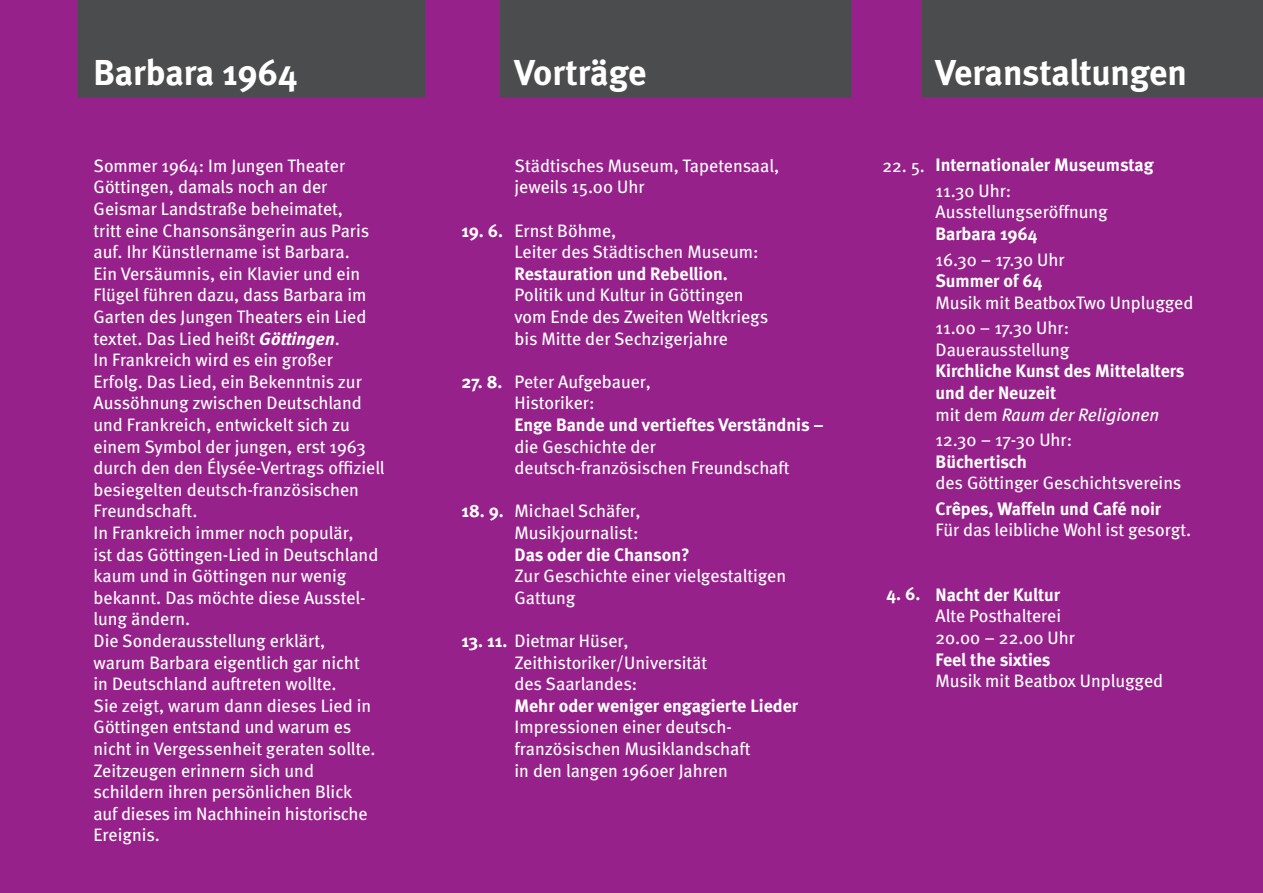
<style>
.page{position:relative;width:1263px;height:893px;background:#97218a}
.page>*{position:absolute;margin:0;border:0;box-sizing:border-box;transform-origin:0 0}
.t1{font:700 36px "Meta";letter-spacing:-.005em;color:#fff}
.t2{font:18px/21.6px "Meta";color:#fff}
.t3{font:700 18px/21.6px "Meta";color:#fff}
.t4{font:italic 18px "Meta";color:#fff}
.s1{font-weight:700;font-style:italic}
.s2{font-weight:400}
.s3{font-weight:700}
.s4{font-style:normal}
</style>
<div class="page">
<div style="left:79px;top:0;width:346px;height:97px;background:#4b4c4d"></div>
<div style="left:500px;top:0;width:350px;height:97px;background:#4b4c4d"></div>
<div style="left:923px;top:0;width:340px;height:96px;background:#4b4c4d"></div>
<p class="t1" style="left:94px;top:51px;width:205px">Barbara 1964</p>
<p class="t2" style="left:94px;top:154px;width:253px">Sommer 1964: Im Jungen Theater</p>
<p class="t2" style="left:94px;top:176px;width:235px">Göttingen, damals noch an der</p>
<p class="t2" style="left:94px;top:198px;width:251px">Geismar Landstraße beheimatet,</p>
<p class="t2" style="left:94px;top:219px;width:277px">tritt eine Chansonsängerin aus Paris auf. Ihr Künstlername ist Barbara.</p>
<p class="t2" style="left:94px;top:262px;width:268px">Ein Versäumnis, ein Klavier und ein</p>
<p class="t2" style="left:94px;top:284px;width:274px;text-align:justify">Flügel führen dazu, dass Barbara im Garten des Jungen Theaters ein Lied textet. Das Lied heißt <span class="s1">Göttingen</span>.</p>
<p class="t2" style="left:94px;top:349px;width:241px">In Frankreich wird es ein großer</p>
<p class="t2" style="left:94px;top:370px;width:270px">Erfolg. Das Lied, ein Bekenntnis zur<br>Aussöhnung zwischen Deutschland</p>
<p class="t2" style="left:94px;top:414px;width:258px">und Frankreich, entwickelt sich zu</p>
<p class="t2" style="left:94px;top:435px;width:293px">einem Symbol der jungen, erst 1963 durch den den Élysée-Vertrags offiziell besiegelten deutsch-französischen<br>Freundschaft.</p>
<p class="t2" style="left:94px;top:522px;width:262px">In Frankreich immer noch populär,</p>
<p class="t2" style="left:94px;top:543px;width:286px">ist das Göttingen-Lied in Deutschland kaum und in Göttingen nur wenig</p>
<p class="t2" style="left:94px;top:586px;width:274px">bekannt. Das möchte diese Ausstel-</p>
<p class="t2" style="left:94px;top:608px;width:98px">lung ändern.</p>
<p class="t2" style="left:94px;top:630px;width:233px">Die Sonderausstellung erklärt,</p>
<p class="t2" style="left:94px;top:651px;width:268px">warum Barbara eigentlich gar nicht</p>
<p class="t2" style="left:94px;top:673px;width:245px">in Deutschland auftreten wollte.</p>
<p class="t2" style="left:94px;top:694px;width:279px">Sie zeigt, warum dann dieses Lied in</p>
<p class="t2" style="left:94px;top:716px;width:259px">Göttingen entstand und warum es</p>
<p class="t2" style="left:94px;top:738px;width:283px">nicht in Vergessenheit geraten sollte.<br>Zeitzeugen erinnern sich und</p>
<p class="t2" style="left:94px;top:781px;width:260px">schildern ihren persönlichen Blick</p>
<p class="t2" style="left:94px;top:802px;width:275px">auf dieses im Nachhinein historische<br>Ereignis.</p>
<p class="t1" style="left:514px;top:51px;width:133px">Vorträge</p>
<p class="t3" style="left:461px;top:220px;width:43px">19. 6.</p>
<p class="t3" style="left:461px;top:371px;width:43px">27. 8.</p>
<p class="t3" style="left:461px;top:500px;width:44px">18. 9.</p>
<p class="t2" style="left:514px;top:154px;width:266px">Städtisches Museum, Tapetensaal,</p>
<p class="t2" style="left:514px;top:176px;width:132px">jeweils 15.00 Uhr</p>
<p class="t2" style="left:514px;top:219px;width:103px">Ernst Böhme,</p>
<p class="t2" style="left:514px;top:241px;width:245px">Leiter des Städtischen Museum:</p>
<p class="t3" style="left:514px;top:262px;width:215px">Restauration und Rebellion.</p>
<p class="t2" style="left:514px;top:284px;width:231px">Politik und Kultur in Göttingen</p>
<p class="t2" style="left:514px;top:306px;width:255px">vom Ende des Zweiten Weltkriegs</p>
<p class="t2" style="left:514px;top:327px;width:215px">bis Mitte der Sechzigerjahre</p>
<p class="t2" style="left:514px;top:370px;width:138px">Peter Aufgebauer,</p>
<p class="t2" style="left:514px;top:392px;width:81px">Historiker:</p>
<p class="t3" style="left:514px;top:414px;width:311px">Enge Bande und vertieftes Verständnis – <span class="s2">die Geschichte der</span></p>
<p class="t2" style="left:514px;top:457px;width:277px">deutsch-französischen Freundschaft</p>
<p class="t2" style="left:514px;top:500px;width:128px">Michael Schäfer,</p>
<p class="t2" style="left:514px;top:522px;width:125px">Musikjournalist:</p>
<p class="t3" style="left:514px;top:543px;width:177px">Das oder die Chanson?</p>
<p class="t2" style="left:514px;top:565px;width:273px">Zur Geschichte einer vielgestaltigen<br>Gattung</p>
<p class="t2" style="left:461px;top:630px;width:169px"><span class="s3">13. 11.</span> Dietmar Hüser,</p>
<p class="t2" style="left:514px;top:651px;width:194px">Zeithistoriker/Universität</p>
<p class="t2" style="left:514px;top:673px;width:124px">des Saarlandes:</p>
<p class="t3" style="left:514px;top:694px;width:285px">Mehr oder weniger engagierte Lieder</p>
<p class="t2" style="left:514px;top:716px;width:219px">Impressionen einer deutsch-</p>
<p class="t2" style="left:514px;top:738px;width:238px">französischen Musiklandschaft</p>
<p class="t2" style="left:514px;top:759px;width:215px">in den langen 1960er Jahren</p>
<p class="t1" style="left:935px;top:51px;width:253px">Veranstaltungen</p>
<p class="t2" style="left:882px;top:154px;width:44px">22. 5.</p>
<p class="t3" style="left:935px;top:154px;width:220px">Internationaler Museumstag</p>
<p class="t2" style="left:935px;top:180px;width:77px">11.30 Uhr:</p>
<p class="t2" style="left:935px;top:201px;width:174px">Ausstellungseröffnung</p>
<p class="t3" style="left:935px;top:223px;width:103px">Barbara 1964</p>
<p class="t2" style="left:935px;top:248px;width:131px">16.30 – 17.30 Uhr</p>
<p class="t3" style="left:935px;top:270px;width:108px">Summer of 64</p>
<p class="t2" style="left:935px;top:291px;width:259px">Musik mit BeatboxTwo Unplugged</p>
<p class="t2" style="left:935px;top:317px;width:135px">11.00 – 17.30 Uhr:</p>
<p class="t2" style="left:935px;top:339px;width:135px">Dauerausstellung</p>
<p class="t3" style="left:935px;top:360px;width:250px">Kirchliche Kunst des Mittelalters</p>
<p class="t3" style="left:935px;top:382px;width:122px">und der Neuzeit</p>
<p class="t4" style="left:935px;top:404px;width:225px"><span class="s4">mit dem</span> Raum der Religionen</p>
<p class="t2" style="left:935px;top:429px;width:138px">12.30 – 17-30 Uhr:</p>
<p class="t3" style="left:935px;top:450px;width:93px">Büchertisch</p>
<p class="t2" style="left:935px;top:472px;width:247px">des Göttinger Geschichtsvereins</p>
<p class="t3" style="left:935px;top:498px;width:227px">Crêpes, Waffeln und Café noir</p>
<p class="t2" style="left:935px;top:519px;width:257px">Für das leibliche Wohl ist gesorgt.</p>
<p class="t3" style="left:886px;top:583px;width:35px">4. 6.</p>
<p class="t3" style="left:935px;top:583px;width:126px">Nacht der Kultur</p>
<p class="t2" style="left:935px;top:605px;width:127px">Alte Posthalterei</p>
<p class="t2" style="left:935px;top:627px;width:141px">20.00 – 22.00 Uhr</p>
<p class="t3" style="left:935px;top:648px;width:117px">Feel the sixties</p>
<p class="t2" style="left:935px;top:670px;width:229px">Musik mit Beatbox Unplugged</p>
</div>
